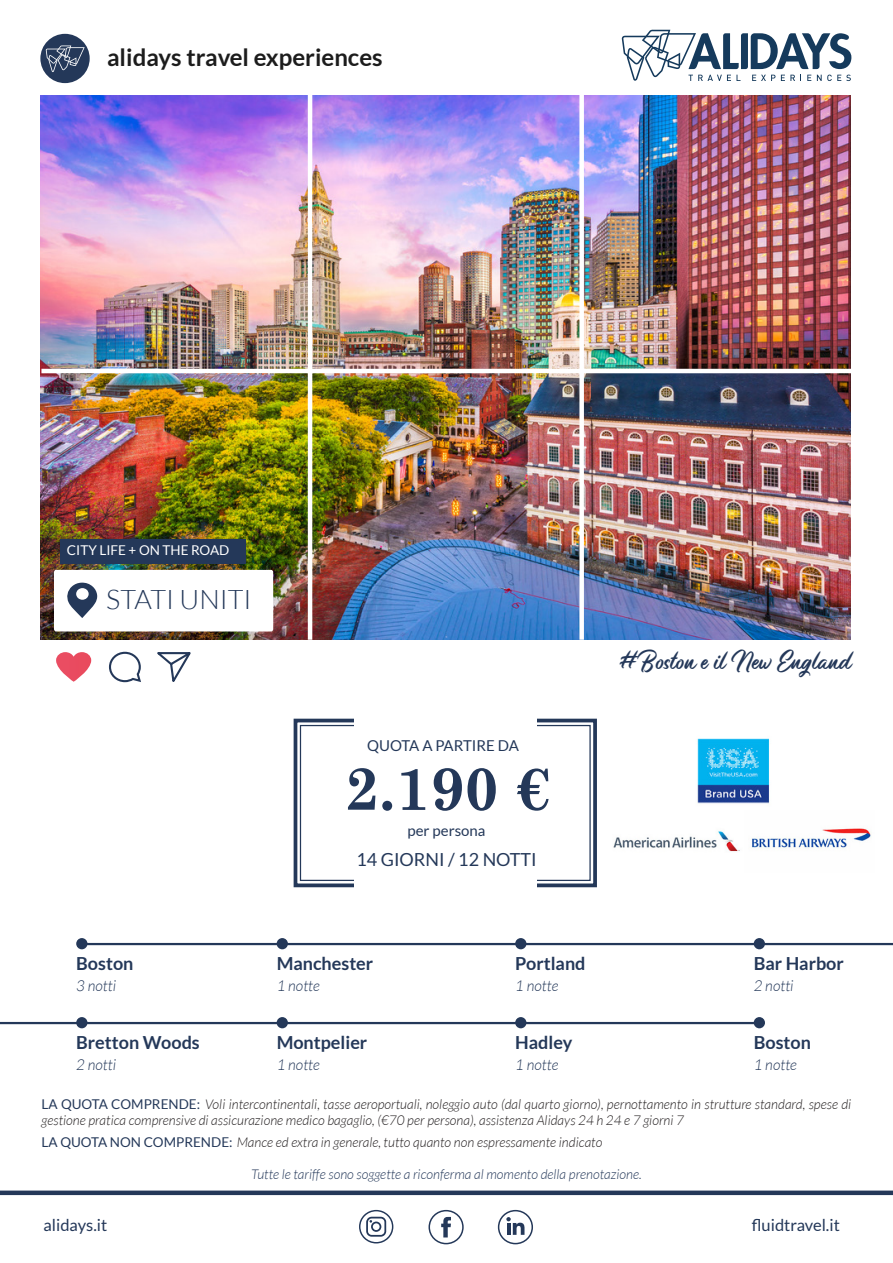
<style>
.page{position:relative;width:893px;height:1263px;background:#fff}
.page>*{position:absolute;margin:0;border:0;box-sizing:border-box;transform-origin:0 0}
.t1{font:700 60px "Century Schoolbook";color:#243859}
.t2{font:300 27px "Lato";color:#243859}
.t3{font:700 24px "Lato";color:#1c1c1c}
.t4{font:19.5px "Monopola Script";color:#243859}
.t5{font:700 18px "Lato";color:#243859}
.t6{font:18px "Lato";color:#243859}
.t7{font:16.5px "Lato";color:#243859}
.t8{font:italic 300 15px "Lato";color:#243859}
.t9{font:15px "Lato";color:#243859}
.t10{font:italic 300 13.5px/16.2px "Lato";color:#231f20}
.t11{font:italic 300 13.5px "Lato";color:#243859}
.t12{font:13.5px "Lato";color:#fff}
.s1{font-weight:400;font-style:normal;color:#243859}
</style>
<div class="page">
<img style="left:40px;top:96px;width:810px;height:543px">
<hr style="left:308px;top:91px;width:4px;height:549px;background:#fff">
<div style="left:579px;top:91px;width:5px;height:549px;background:#fff"></div>
<hr style="left:41px;top:369px;width:810px;height:4px;background:#fff">
<div style="left:40px;top:34px;width:50px;height:49px;background:#243859;border-radius:50%"></div>
<svg style="left:46px;top:45px;width:39px;height:27px"></svg>
<div style="left:428px;top:1210px;width:36px;height:34px;border:2px solid #243859;border-radius:50%"></div>
<svg style="left:441px;top:1217px;width:10px;height:20px"></svg>
<div style="left:498px;top:1210px;width:35px;height:34px;border:2px solid #243859;border-radius:50%"></div>
<svg style="left:506px;top:1217px;width:18px;height:18px"></svg>
<svg style="left:359px;top:1210px;width:34px;height:33px"></svg>
<svg style="left:109px;top:651px;width:32px;height:32px"></svg>
<svg style="left:157px;top:652px;width:34px;height:30px"></svg>
<img style="left:56px;top:652px;width:35px;height:30px">
<div style="left:0;top:1190px;width:893px;height:5px;background:#243859"></div>
<svg style="left:622px;top:30px;width:229px;height:51px"></svg>
<div style="left:54px;top:570px;width:219px;height:61px;background:#fff;border-radius:2px"></div>
<svg style="left:67px;top:582px;width:31px;height:36px"></svg>
<svg style="left:293px;top:718px;width:304px;height:170px"></svg>
<div style="left:300px;top:725px;width:291px;height:156px;border:1px solid #243859"></div>
<div style="left:354px;top:712px;width:183px;height:181px;background:#fff"></div>
<div style="left:60px;top:540px;width:186px;height:24px;background:#243859"></div>
<hr style="left:82px;top:943px;width:811px;height:2px;background:#243859">
<hr style="left:0;top:1022px;width:764px;height:2px;background:#243859">
<div style="left:76px;top:938px;width:11px;height:11px;background:#243859;border-radius:50%"></div>
<div style="left:76px;top:1017px;width:11px;height:11px;background:#243859;border-radius:50%"></div>
<div style="left:754px;top:938px;width:11px;height:11px;background:#243859;border-radius:50%"></div>
<div style="left:754px;top:1017px;width:11px;height:11px;background:#243859;border-radius:50%"></div>
<div style="left:515px;top:938px;width:11px;height:11px;background:#243859;border-radius:50%"></div>
<div style="left:515px;top:1017px;width:11px;height:11px;background:#243859;border-radius:50%"></div>
<div style="left:277px;top:938px;width:11px;height:11px;background:#243859;border-radius:50%"></div>
<div style="left:277px;top:1017px;width:11px;height:11px;background:#243859;border-radius:50%"></div>
<img style="left:613px;top:831px;width:127px;height:21px">
<img style="left:697px;top:738px;width:73px;height:66px">
<img style="left:752px;top:828px;width:119px;height:21px">
<h3 class="t3" style="left:107px;top:43px;width:277px">alidays travel experiences</h3>
<p class="t12" style="left:67px;top:543px;width:164px">CITY LIFE + ON THE ROAD</p>
<p class="t2" style="left:106px;top:585px;width:147px">STATI UNITI</p>
<p class="t9" style="left:367px;top:737px;width:153px">QUOTA A PARTIRE DA</p>
<p class="t1" style="left:344px;top:742px;width:208px">2.190 €</p>
<p class="t9" style="left:407px;top:822px;width:80px">per persona</p>
<p class="t6" style="left:356px;top:849px;width:182px">14 GIORNI / 12 NOTTI</p>
<p class="t4" style="left:620px;top:647px;width:233px">#Boston e il New England</p>
<p class="t5" style="left:76px;top:953px;width:59px">Boston</p>
<p class="t8" style="left:76px;top:977px;width:41px">3 notti</p>
<p class="t5" style="left:76px;top:1032px;width:125px">Bretton Woods</p>
<p class="t8" style="left:76px;top:1056px;width:41px">2 notti</p>
<p class="t5" style="left:277px;top:953px;width:98px">Manchester</p>
<p class="t8" style="left:277px;top:977px;width:45px">1 notte</p>
<p class="t5" style="left:277px;top:1032px;width:92px">Montpelier</p>
<p class="t8" style="left:277px;top:1056px;width:45px">1 notte</p>
<p class="t5" style="left:515px;top:953px;width:72px">Portland</p>
<p class="t8" style="left:515px;top:977px;width:45px">1 notte</p>
<p class="t5" style="left:515px;top:1032px;width:59px">Hadley</p>
<p class="t8" style="left:515px;top:1056px;width:45px">1 notte</p>
<p class="t5" style="left:754px;top:953px;width:92px">Bar Harbor</p>
<p class="t8" style="left:754px;top:977px;width:41px">2 notti</p>
<p class="t5" style="left:754px;top:1032px;width:59px">Boston</p>
<p class="t8" style="left:754px;top:1056px;width:45px">1 notte</p>
<p class="t10" style="left:42px;top:1097px;width:811px"><span class="s1">LA QUOTA COMPRENDE:</span> Voli intercontinentali, tasse aeroportuali, noleggio auto (dal quarto giorno), pernottamento in strutture standard, spese di gestione pratica comprensive di assicurazione medico bagaglio, (€70 per persona), assistenza Alidays 24 h 24 e 7 giorni 7</p>
<p class="t10" style="left:42px;top:1134px;width:562px"><span class="s1">LA QUOTA NON COMPRENDE:</span> Mance ed extra in generale, tutto quanto non espressamente indicato</p>
<p class="t11" style="left:251px;top:1167px;width:392px">Tutte le tariffe sono soggette a riconferma al momento della prenotazione.</p>
<p class="t7" style="left:44px;top:1215px;width:65px">alidays.it</p>
<p class="t7" style="left:752px;top:1215px;width:89px">fluidtravel.it</p>
</div>
